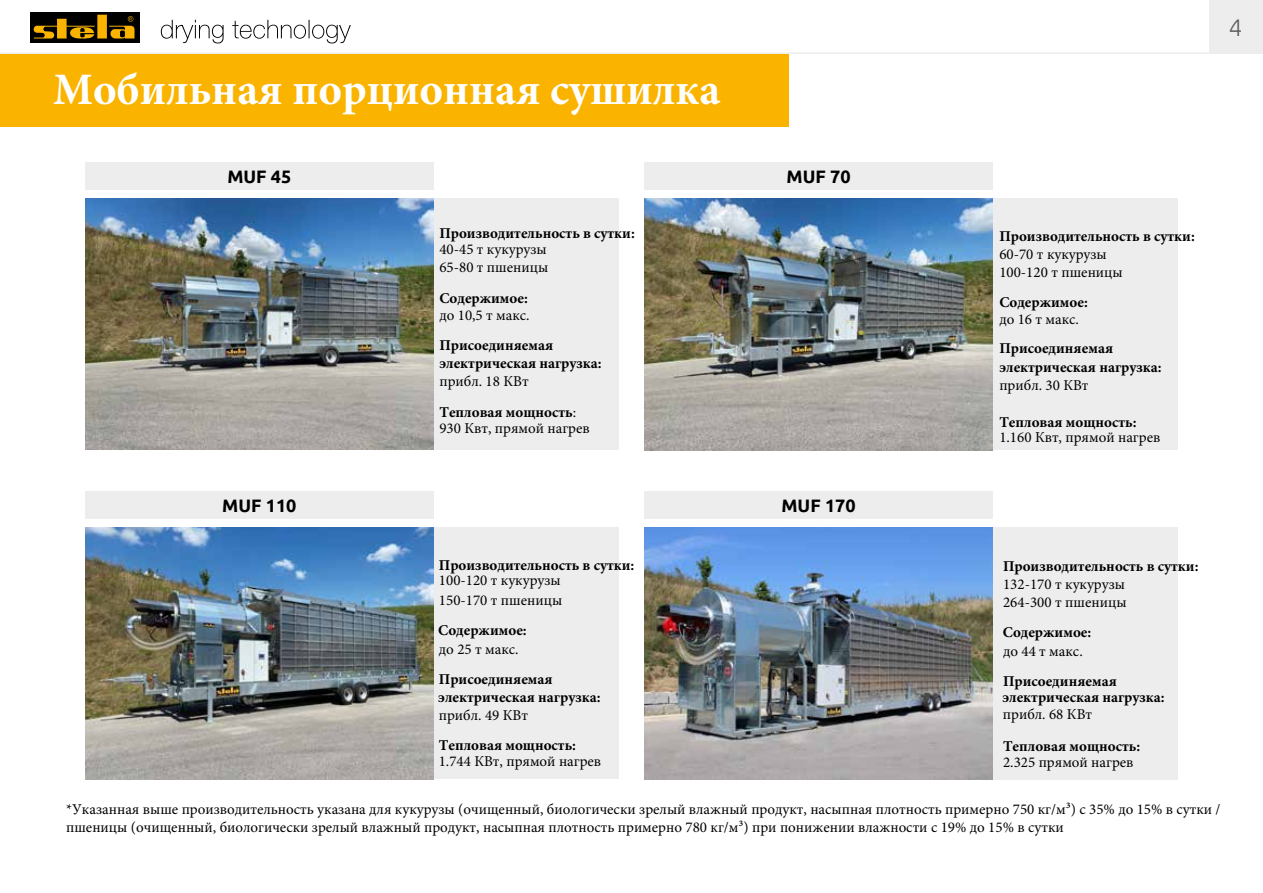
<style>
.page{position:relative;width:1263px;height:893px;background:#fff}
.page>*{position:absolute;margin:0;border:0;box-sizing:border-box;transform-origin:0 0}
.t1{font:700 45px "Minion Pro";color:#fff}
.t2{font:300 24px "Ubuntu";color:#5f5e5e}
.t3{font:700 18px "Ubuntu";color:#000}
.t4{font:15px/18px "Minion Pro";color:#000}
.t5{font:700 15px/18.1px "Minion Pro";color:#000}
.s1{font-weight:400}
</style>
<div class="page">
<hr style="left:0;top:52px;width:1263px;height:2px;background:#ededed">
<div style="left:1209px;top:0;width:54px;height:54px;background:#ededed"></div>
<div style="left:30px;top:12px;width:110px;height:31px;background:#000"></div>
<svg style="left:33px;top:15px;width:101px;height:24px"></svg>
<svg style="left:161px;top:20px;width:190px;height:23px"></svg>
<div style="left:0;top:54px;width:788px;height:72px;background:#fab400"></div>
<img style="left:85px;top:198px;width:349px;height:252px">
<img style="left:85px;top:527px;width:349px;height:252px">
<img style="left:644px;top:527px;width:349px;height:252px">
<img style="left:644px;top:198px;width:349px;height:252px">
<div style="left:85px;top:162px;width:349px;height:27px;background:#ededed"></div>
<div style="left:644px;top:162px;width:349px;height:27px;background:#ededed"></div>
<div style="left:85px;top:491px;width:349px;height:27px;background:#ededed"></div>
<div style="left:644px;top:491px;width:349px;height:27px;background:#ededed"></div>
<div style="left:434px;top:198px;width:185px;height:252px;background:#ededed"></div>
<div style="left:434px;top:527px;width:185px;height:252px;background:#ededed"></div>
<div style="left:993px;top:199px;width:185px;height:251px;background:#ededed"></div>
<div style="left:993px;top:527px;width:185px;height:252px;background:#ededed"></div>
<h1 class="t1" style="left:53px;top:57px;width:669px">Мобильная порционная сушилка</h1>
<h2 class="t2" style="left:1229px;top:13px;width:15px">4</h2>
<p class="t3" style="left:227px;top:165px;width:65px">MUF 45</p>
<p class="t3" style="left:787px;top:165px;width:65px">MUF 70</p>
<p class="t5" style="left:439px;top:224px;width:197px">Производительность в сутки:</p>
<p class="t4" style="left:439px;top:241px;width:110px;line-height:17.4px">40-45 т кукурузы<br>65-80 т пшеницы</p>
<p class="t5" style="left:439px;top:289px;width:90px">Содержимое:</p>
<p class="t4" style="left:439px;top:306px;width:92px">до 10,5 т макс.</p>
<p class="t5" style="left:439px;top:336px;width:164px">Присоединяемая электрическая нагрузка:</p>
<p class="t5" style="left:439px;top:365px;width:138px;line-height:31.3px"><span class="s1">прибл. 18 КВт<br></span>Тепловая мощность<span class="s1">:</span></p>
<p class="t4" style="left:439px;top:419px;width:152px">930 Квт, прямой нагрев</p>
<p class="t3" style="left:222px;top:494px;width:76px">MUF 110</p>
<p class="t3" style="left:781px;top:494px;width:76px">MUF 170</p>
<p class="t5" style="left:999px;top:227px;width:197px">Производительность в сутки:</p>
<p class="t4" style="left:999px;top:245px;width:125px">60-70 т кукурузы<br>100-120 т пшеницы</p>
<p class="t5" style="left:999px;top:293px;width:90px">Содержимое:</p>
<p class="t4" style="left:999px;top:310px;width:81px">до 16 т макс.</p>
<p class="t5" style="left:999px;top:339px;width:164px">Присоединяемая электрическая нагрузка:</p>
<p class="t4" style="left:999px;top:376px;width:91px">прибл. 30 КВт</p>
<p class="t5" style="left:999px;top:413px;width:139px">Тепловая мощность:</p>
<p class="t4" style="left:999px;top:429px;width:162px">1.160 Квт, прямой нагрев</p>
<p class="t5" style="left:439px;top:556px;width:197px">Производительность в сутки:</p>
<p class="t4" style="left:439px;top:571px;width:125px;line-height:19.4px">100-120 т кукурузы<br>150-170 т пшеницы</p>
<p class="t5" style="left:438px;top:620px;width:90px">Содержимое:</p>
<p class="t4" style="left:439px;top:640px;width:81px">до 25 т макс.</p>
<p class="t5" style="left:438px;top:670px;width:164px">Присоединяемая электрическая нагрузка:</p>
<p class="t4" style="left:439px;top:706px;width:91px">прибл. 49 КВт</p>
<p class="t5" style="left:439px;top:736px;width:139px">Тепловая мощность:</p>
<p class="t4" style="left:439px;top:753px;width:164px">1.744 КВт, прямой нагрев</p>
<p class="t5" style="left:1003px;top:556px;width:197px">Производительность в сутки:</p>
<p class="t4" style="left:1003px;top:575px;width:125px">132-170 т кукурузы<br>264-300 т пшеницы</p>
<p class="t5" style="left:1003px;top:622px;width:90px">Содержимое:</p>
<p class="t4" style="left:1003px;top:642px;width:81px">до 44 т макс.</p>
<p class="t5" style="left:1002px;top:673px;width:164px;line-height:16.2px">Присоединяемая электрическая нагрузка:</p>
<p class="t4" style="left:1003px;top:705px;width:91px">прибл. 68 КВт</p>
<p class="t5" style="left:1003px;top:736px;width:139px">Тепловая мощность:</p>
<p class="t4" style="left:1003px;top:754px;width:132px">2.325 прямой нагрев</p>
<p class="t4" style="left:66px;top:800px;width:1156px">*Указанная выше производительность указана для кукурузы (очищенный, биологически зрелый влажный продукт, насыпная плотность примерно 750 кг/м³) с 35% до 15% в сутки / пшеницы (очищенный, биологически зрелый влажный продукт, насыпная плотность примерно 780 кг/м³) при понижении влажности с 19% до 15% в сутки</p>
</div>
